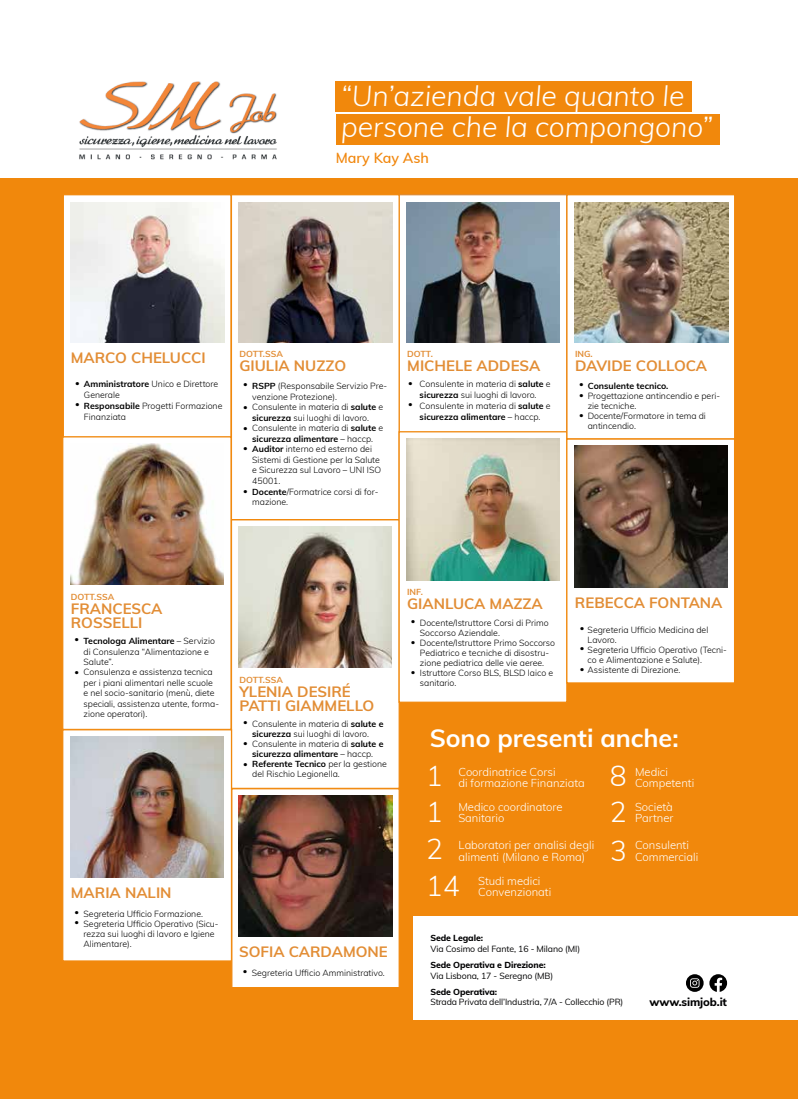
<style>
.page{position:relative;width:798px;height:1099px;background:#fff}
.page>*{position:absolute;margin:0;border:0;box-sizing:border-box;transform-origin:0 0}
.t1{font:italic 300 28.25px/31px "Muli";color:#fff}
.t2{font:300 28.12px "Muli";color:#fff}
.t3{font:700 25px "Muli";color:#fff}
.t4{font:700 15px/14.1px "Muli";color:#e28d35}
.t5{font:600 14.25px "Muli";color:#f1870e}
.t6{font:300 11.25px/11.2px "Muli";color:#fff}
.t7{font:800 11.25px "Muli";letter-spacing:-.01em;color:#020203}
.t8{font:300 8.75px/10px "Muli";color:#000}
.t9{font:8.75px "Muli";letter-spacing:-.01em;color:#020203}
.t10{font:800 8.75px/10.5px "Muli";letter-spacing:-.01em;color:#020203}
.t11{font:700 8.75px "Muli";color:#e28d35}
.t12{font:700 8.75px "Muli";color:#000}
.s1{font-weight:700}
.s2{font-weight:400;color:#000}
.s3{font-weight:400}
</style>
<div class="page">
<div style="left:0;top:178px;width:797px;height:920px;background:#f1880c"></div>
<div style="left:413px;top:916px;width:384px;height:104px;background:#fff"></div>
<div style="left:231px;top:519px;width:168px;height:270px;background:#fff;border:1px solid #f1880c"></div>
<img style="left:238px;top:527px;width:153px;height:141px">
<div style="left:335px;top:114px;width:384px;height:30px;background:#f1880c"></div>
<div style="left:335px;top:82px;width:356px;height:30px;background:#f1880c"></div>
<img style="left:79px;top:81px;width:198px;height:79px">
<div style="left:63px;top:194px;width:168px;height:244px;background:#fff;border:1px solid #f1880c"></div>
<div style="left:398px;top:194px;width:169px;height:239px;background:#fff;border:1px solid #dd8931"></div>
<div style="left:231px;top:194px;width:168px;height:326px;background:#fff;border:1px solid #f1880c"></div>
<div style="left:62px;top:436px;width:169px;height:294px;background:#fff;border:1px solid #f1880c"></div>
<div style="left:62px;top:729px;width:170px;height:232px;background:#fff;border:1px solid #f1880c"></div>
<div style="left:231px;top:788px;width:168px;height:200px;background:#fff;border:1px solid #f1880c"></div>
<div style="left:398px;top:431px;width:169px;height:272px;background:#fff;border:1px solid #f1880c"></div>
<div style="left:566px;top:438px;width:169px;height:245px;background:#fff;border:1px solid #f1880c"></div>
<svg style="left:566px;top:194px;width:169px;height:245px;background:#cbc0b1"></svg>
<img style="left:70px;top:444px;width:153px;height:141px">
<img style="left:574px;top:446px;width:152px;height:141px">
<img style="left:71px;top:736px;width:152px;height:141px">
<img style="left:71px;top:203px;width:153px;height:139px">
<img style="left:239px;top:203px;width:153px;height:139px">
<img style="left:406px;top:203px;width:153px;height:139px">
<img style="left:406px;top:439px;width:153px;height:141px">
<img style="left:238px;top:795px;width:154px;height:141px">
<svg style="left:686px;top:974px;width:17px;height:17px"></svg>
<svg style="left:709px;top:974px;width:17px;height:17px"></svg>
<h1 class="t1" style="left:341px;top:79px;width:373px">“Un’azienda vale quanto le persone che la compongono”</h1>
<h3 class="t5" style="left:335px;top:148px;width:95px">Mary Kay Ash</h3>
<h3 class="t4" style="left:71px;top:350px;width:136px">MARCO CHELUCCI</h3>
<p class="t11" style="left:239px;top:347px;width:45px">DOTT.SSA</p>
<h3 class="t4" style="left:239px;top:358px;width:108px">GIULIA NUZZO</h3>
<p class="t11" style="left:407px;top:347px;width:27px">DOTT.</p>
<h3 class="t4" style="left:407px;top:358px;width:134px">MICHELE ADDESA</h3>
<p class="t11" style="left:574px;top:347px;width:19px">ING.</p>
<h3 class="t4" style="left:574px;top:358px;width:134px">DAVIDE COLLOCA</h3>
<p class="t8" style="left:84px;top:378px;width:140px;line-height:10.9px"><span class="s1">Amministratore</span> Unico e Direttore<br>Generale<br><span class="s1">Responsabile</span> Progetti Formazione<br>Finanziata</p>
<p class="t8" style="left:419px;top:378px;width:132px;line-height:10.9px">Consulente in materia di <span class="s1">salute</span> e <span class="s1">sicurezza</span> sui luoghi di lavoro.<br>Consulente in materia di <span class="s1">salute</span> e <span class="s1">sicurezza alimentare</span> – haccp.</p>
<p class="t8" style="left:75px;top:378px;width:6px">•</p>
<p class="t8" style="left:408px;top:378px;width:6px">•</p>
<p class="t8" style="left:579px;top:378px;width:6px">•</p>
<p class="t8" style="left:243px;top:401px;width:6px">•</p>
<p class="t8" style="left:252px;top:380px;width:136px;line-height:10.5px"><span class="s1">RSPP</span> (Responsabile Servizio Pre&shy;venzione Protezione).<br>Consulente in materia di <span class="s1">salute</span> e <span class="s1">sicurezza</span> sui luoghi di lavoro.<br>Consulente in materia di <span class="s1">salute</span> e <span class="s1">sicurezza alimentare</span> – haccp.<br><span class="s1">Auditor</span> interno ed esterno dei<br>Sistemi di Gestione per la Salute<br>e Sicurezza sul Lavoro – UNI ISO<br>45001.<br><span class="s1">Docente</span>/Formatrice corsi di for&shy;mazione.</p>
<p class="t12" style="left:587px;top:379px;width:82px">Consulente tecnico.</p>
<p class="t8" style="left:587px;top:390px;width:134px">Progettazione antincendio e peri&shy;zie tecniche.<br>Docente/Formatore in tema di antincendio.</p>
<p class="t8" style="left:243px;top:378px;width:6px">•</p>
<p class="t8" style="left:579px;top:389px;width:6px">•</p>
<p class="t8" style="left:75px;top:399px;width:6px">•</p>
<p class="t8" style="left:408px;top:399px;width:6px">•</p>
<p class="t8" style="left:243px;top:422px;width:6px">•</p>
<p class="t8" style="left:579px;top:410px;width:6px">•</p>
<p class="t8" style="left:243px;top:442px;width:6px">•</p>
<p class="t8" style="left:243px;top:485px;width:6px">•</p>
<p class="t11" style="left:71px;top:590px;width:45px">DOTT.SSA</p>
<h3 class="t4" style="left:71px;top:600px;width:93px">FRANCESCA<br>ROSSELLI</h3>
<p class="t8" style="left:84px;top:635px;width:137px;line-height:10.5px"><span class="s1">Tecnologa Alimentare</span> – Servizio di Consulenza “Alimentazione e<br>Salute”.<br>Consulenza e assistenza tecnica per i piani alimentari nelle scuole e nel socio-sanitario (menù, diete speciali, assistenza utente, forma&shy;zione operatori).</p>
<p class="t8" style="left:74px;top:633px;width:6px">•</p>
<p class="t8" style="left:74px;top:666px;width:6px">•</p>
<p class="t11" style="left:239px;top:673px;width:45px">DOTT.SSA</p>
<h3 class="t4" style="left:239px;top:683px;width:136px">YLENIA DESIRÉ<br>PATTI GIAMMELLO</h3>
<p class="t8" style="left:252px;top:718px;width:136px">Consulente in materia di <span class="s1">salute e sicurezza</span> sui luoghi di lavoro.<br>Consulente in materia di <span class="s1">salute e sicurezza alimentare</span> – haccp.<br><span class="s1">Referente Tecnico</span> per la gestione del Rischio Legionella.</p>
<p class="t8" style="left:243px;top:716px;width:6px">•</p>
<p class="t8" style="left:243px;top:737px;width:6px">•</p>
<p class="t8" style="left:243px;top:758px;width:6px">•</p>
<h3 class="t4" style="left:71px;top:885px;width:102px">MARIA NALIN</h3>
<p class="t8" style="left:84px;top:908px;width:136px">Segreteria Ufficio Formazione.<br>Segreteria Ufficio Operativo (Sicu&shy;rezza sui luoghi di lavoro e Igiene<br>Alimentare).</p>
<p class="t8" style="left:74px;top:906px;width:6px">•</p>
<p class="t8" style="left:74px;top:916px;width:6px">•</p>
<h3 class="t4" style="left:239px;top:944px;width:150px">SOFIA CARDAMONE</h3>
<p class="t8" style="left:252px;top:966px;width:134px">Segreteria Ufficio Amministrativo.</p>
<p class="t8" style="left:243px;top:965px;width:6px">•</p>
<p class="t11" style="left:407px;top:585px;width:18px">INF.</p>
<h3 class="t4" style="left:407px;top:596px;width:137px">GIANLUCA MAZZA</h3>
<h3 class="t4" style="left:574px;top:595px;width:149px">REBECCA FONTANA</h3>
<p class="t8" style="left:420px;top:617px;width:137px">Docente/Istruttore Corsi di Primo<br>Soccorso Aziendale.<br>Docente/Istruttore Primo Soccorso<br>Pediatrico e tecniche di disostru&shy;zione pediatrica delle vie aeree.<br>Istruttore Corso BLS, BLSD laico e sanitario.</p>
<p class="t8" style="left:587px;top:624px;width:141px">Segreteria Ufficio Medicina del<br>Lavoro.<br>Segreteria Ufficio Operativo (Tecni&shy;co e Alimentazione e Salute).<br>Assistente di Direzione.</p>
<p class="t8" style="left:410px;top:615px;width:6px">•</p>
<p class="t8" style="left:579px;top:622px;width:6px">•</p>
<p class="t8" style="left:410px;top:636px;width:6px">•</p>
<p class="t8" style="left:579px;top:642px;width:6px">•</p>
<p class="t8" style="left:579px;top:663px;width:6px">•</p>
<p class="t8" style="left:410px;top:666px;width:6px">•</p>
<h3 class="t3" style="left:429px;top:719px;width:250px">Sono presenti anche:</h3>
<h2 class="t2" style="left:426px;top:755px;width:18px">1</h2>
<h2 class="t2" style="left:609px;top:756px;width:18px">8</h2>
<h2 class="t2" style="left:426px;top:791px;width:18px">1</h2>
<h2 class="t2" style="left:609px;top:791px;width:18px">2</h2>
<h2 class="t2" style="left:426px;top:828px;width:18px">2</h2>
<h2 class="t2" style="left:609px;top:830px;width:18px">3</h2>
<h2 class="t2" style="left:426px;top:865px;width:35px">14</h2>
<p class="t6" style="left:634px;top:765px;width:61px">Medici<br>Competenti</p>
<p class="t6" style="left:458px;top:765px;width:128px">Coordinatrice Corsi<br>di formazione Finanziata</p>
<p class="t6" style="left:458px;top:801px;width:105px">Medico coordinatore<br>Sanitario</p>
<p class="t6" style="left:634px;top:801px;width:40px">Società<br>Partner</p>
<p class="t6" style="left:458px;top:838px;width:137px;line-height:12px">Laboratori per analisi degli alimenti (Milano e Roma)</p>
<p class="t6" style="left:634px;top:839px;width:65px">Consulenti<br>Commerciali</p>
<p class="t6" style="left:478px;top:874px;width:75px">Studi medici<br>Convenzionati</p>
<p class="t10" style="left:430px;top:932px;width:54px">Sede Legale:</p>
<p class="t9" style="left:430px;top:942px;width:151px">Via Cosimo del Fante, 16 - Milano (MI)</p>
<p class="t10" style="left:430px;top:959px;width:124px">Sede Operativa e Direzione:<br><span class="s2">Via Lisbona, 17 -</span> <span class="s3">Seregno (MB)</span></p>
<p class="t10" style="left:430px;top:986px;width:68px">Sede Operativa:</p>
<p class="t9" style="left:430px;top:995px;width:194px">Strada Privata dell’Industria, 7/A - Collecchio (PR)</p>
<p class="t7" style="left:649px;top:993px;width:79px">www.simjob.it</p>
</div>
